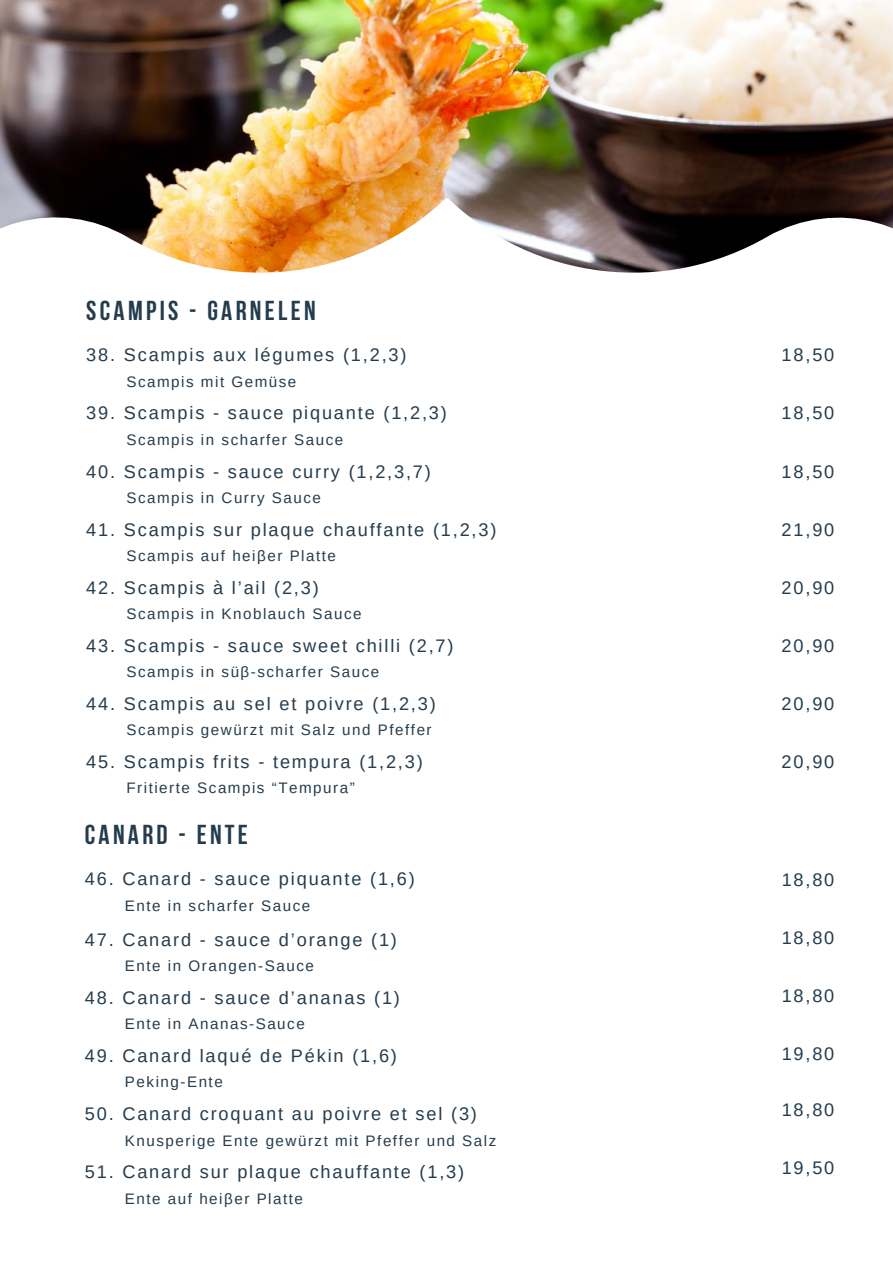
<style>
.page{position:relative;width:893px;height:1264px;background:#fff}
.page>*{position:absolute;margin:0;border:0;box-sizing:border-box;transform-origin:0 0}
.t1{font:700 27.3px "Bebas Neue";letter-spacing:.12em;color:#253c4d}
.t2{font:18.15px "Arimo";letter-spacing:.1em;color:#253c4d}
.t3{font:15.15px "Arimo";letter-spacing:.1em;color:#253c4d}
</style>
<div class="page">
<img style="left:1px;top:0;width:891px;height:198px">
<img style="left:0;top:198px;width:892px;height:75px">
<h1 class="t1" style="left:86px;top:299px;width:231px">SCAMPIS - GARNELEN</h1>
<p class="t2" style="left:86px;top:345px;width:322px">38. Scampis aux légumes (1,2,3)</p>
<p class="t3" style="left:126px;top:373px;width:171px">Scampis mit Gemüse</p>
<p class="t2" style="left:86px;top:403px;width:362px">39. Scampis - sauce piquante (1,2,3)</p>
<p class="t3" style="left:126px;top:431px;width:218px">Scampis in scharfer Sauce</p>
<p class="t2" style="left:86px;top:461px;width:346px">40. Scampis - sauce curry (1,2,3,7)</p>
<p class="t3" style="left:126px;top:489px;width:196px">Scampis in Curry Sauce</p>
<p class="t2" style="left:86px;top:519px;width:411px">41. Scampis sur plaque chauffante (1,2,3)</p>
<p class="t3" style="left:126px;top:547px;width:211px">Scampis auf heiβer Platte</p>
<p class="t2" style="left:86px;top:577px;width:234px">42. Scampis à l’ail (2,3)</p>
<p class="t3" style="left:126px;top:605px;width:237px">Scampis in Knoblauch Sauce</p>
<p class="t2" style="left:86px;top:635px;width:369px">43. Scampis - sauce sweet chilli (2,7)</p>
<p class="t3" style="left:126px;top:663px;width:254px">Scampis in süβ-scharfer Sauce</p>
<p class="t2" style="left:86px;top:693px;width:351px">44. Scampis au sel et poivre (1,2,3)</p>
<p class="t3" style="left:126px;top:721px;width:307px">Scampis gewürzt mit Salz und Pfeffer</p>
<p class="t2" style="left:86px;top:751px;width:338px">45. Scampis frits - tempura (1,2,3)</p>
<p class="t3" style="left:126px;top:779px;width:230px">Fritierte Scampis “Tempura”</p>
<h1 class="t1" style="left:85px;top:823px;width:165px">CANARD - ENTE</h1>
<p class="t2" style="left:85px;top:869px;width:331px">46. Canard - sauce piquante (1,6)</p>
<p class="t3" style="left:125px;top:897px;width:187px">Ente in scharfer Sauce</p>
<p class="t2" style="left:85px;top:929px;width:313px">47. Canard - sauce d’orange (1)</p>
<p class="t3" style="left:125px;top:957px;width:190px">Ente in Orangen-Sauce</p>
<p class="t2" style="left:85px;top:987px;width:316px">48. Canard - sauce d’ananas (1)</p>
<p class="t3" style="left:125px;top:1015px;width:181px">Ente in Ananas-Sauce</p>
<p class="t2" style="left:85px;top:1045px;width:313px">49. Canard laqué de Pékin (1,6)</p>
<p class="t3" style="left:125px;top:1073px;width:99px">Peking-Ente</p>
<p class="t2" style="left:85px;top:1103px;width:393px">50. Canard croquant au poivre et sel (3)</p>
<p class="t3" style="left:125px;top:1131px;width:373px">Knusperige Ente gewürzt mit Pfeffer und Salz</p>
<p class="t2" style="left:85px;top:1161px;width:381px">51. Canard sur plaque chauffante (1,3)</p>
<p class="t3" style="left:125px;top:1189px;width:179px">Ente auf heiβer Platte</p>
<p class="t2" style="left:781px;top:345px;width:54px">18,50</p>
<p class="t2" style="left:781px;top:403px;width:54px">18,50</p>
<p class="t2" style="left:781px;top:461px;width:54px">18,50</p>
<p class="t2" style="left:781px;top:519px;width:54px">21,90</p>
<p class="t2" style="left:781px;top:577px;width:54px">20,90</p>
<p class="t2" style="left:781px;top:635px;width:54px">20,90</p>
<p class="t2" style="left:781px;top:693px;width:54px">20,90</p>
<p class="t2" style="left:781px;top:751px;width:54px">20,90</p>
<p class="t2" style="left:781px;top:869px;width:54px">18,80</p>
<p class="t2" style="left:781px;top:927px;width:54px">18,80</p>
<p class="t2" style="left:781px;top:985px;width:54px">18,80</p>
<p class="t2" style="left:781px;top:1043px;width:54px">19,80</p>
<p class="t2" style="left:781px;top:1099px;width:54px">18,80</p>
<p class="t2" style="left:781px;top:1157px;width:54px">19,50</p>
</div>
